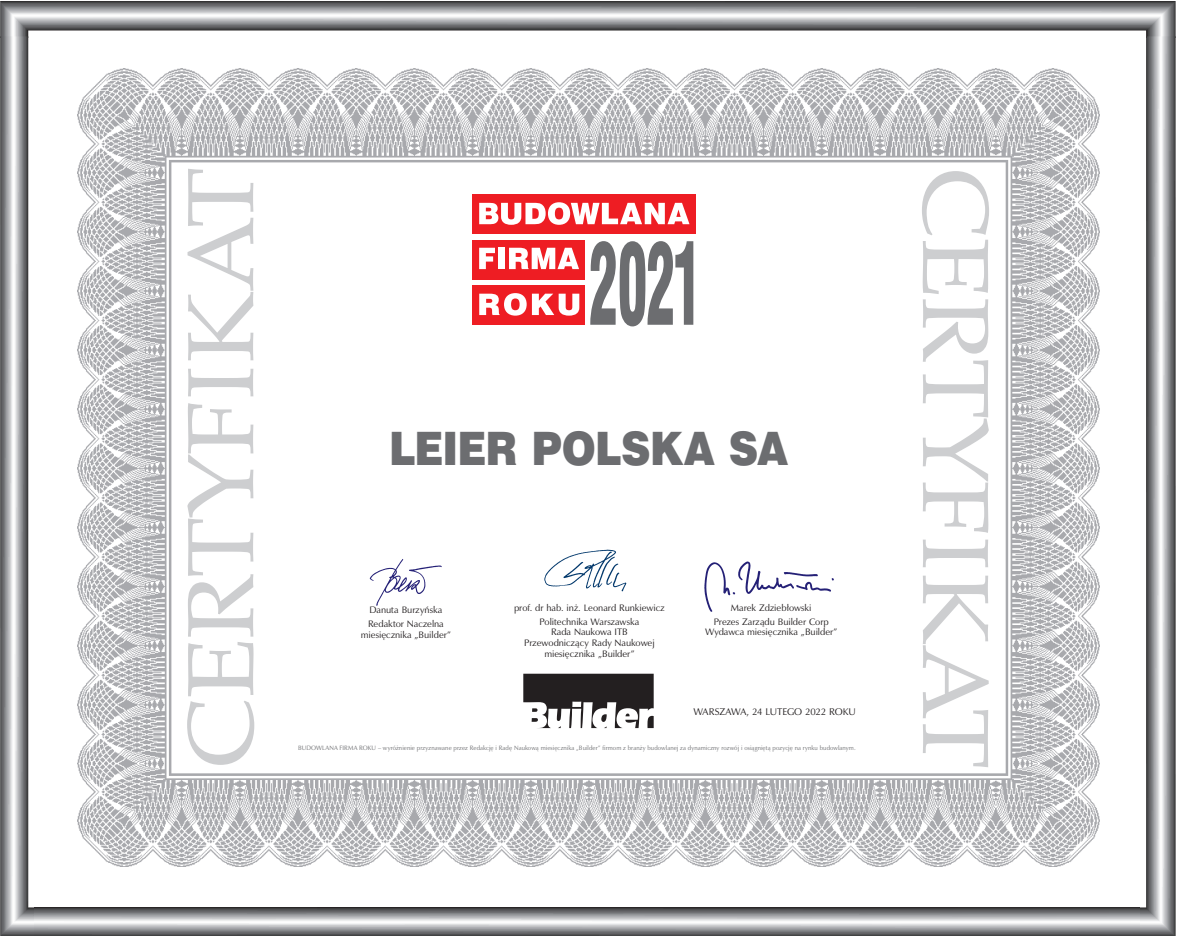
<style>
.page{position:relative;width:1177px;height:936px;background:#fff}
.page>*{position:absolute;margin:0;border:0;box-sizing:border-box;transform-origin:0 0}
.t1{font:103.8px "Swis 721 Blk Cn PL";color:#6c6d70;scale:.51 1}
.t2{font:94px "Book Antiqua";letter-spacing:-.01em;color:#cdced0;scale:1.05 1}
.Styl_akapitowy_5{font:43px "Swis 721 Blk PL";letter-spacing:-.02em;color:#6c6d70;scale:.9 1}
.t3{font:10px "Zapf Humnst PL";letter-spacing:-.015em;color:#231f20}
.t4{font:9.7px/13.3px "Zapf Humnst PL";color:#231f20;text-align:center}
.t5{font:6.5px "Zapf Humnst PL";letter-spacing:.01em;color:#6c6d70;scale:.96 1}
</style>
<div class="page">
<img style="left:78px;top:69px;width:1020px;height:797px">
<div style="left:472px;top:194px;width:223px;height:40px;background:#ee1d23"></div>
<div style="left:472px;top:240px;width:112px;height:39px;background:#ee1d23"></div>
<div style="left:472px;top:285px;width:112px;height:40px;background:#ee1d23"></div>
<svg style="left:479px;top:202px;width:210px;height:23px"></svg>
<svg style="left:479px;top:248px;width:16px;height:21px"></svg>
<div style="left:498px;top:248px;width:7px;height:21px;background:#fff"></div>
<svg style="left:509px;top:248px;width:70px;height:21px"></svg>
<svg style="left:479px;top:293px;width:47px;height:22px"></svg>
<svg style="left:532px;top:293px;width:47px;height:22px"></svg>
<svg style="left:523px;top:673px;width:130px;height:55px"></svg>
<img style="left:368px;top:557px;width:74px;height:50px">
<img style="left:701px;top:556px;width:135px;height:58px">
<img style="left:539px;top:548px;width:94px;height:47px">
<img style="left:0;top:1px;width:1175px;height:35px">
<img style="left:0;top:36px;width:35px;height:899px">
<img style="left:1139px;top:36px;width:36px;height:899px">
<img style="left:35px;top:907px;width:1104px;height:28px">
<h2 class="t2" style="left:156px;top:768px;width:574px;rotate:-90deg">CERTYFIKAT</h2>
<h2 class="t2" style="left:1020px;top:167px;width:574px;rotate:90deg">CERTYFIKAT</h2>
<h1 class="t1" style="left:588px;top:218px;width:224px">2021</h1>
<p class="Styl_akapitowy_5" style="left:389px;top:421px;width:444px">LEIER POLSKA SA</p>
<p class="t4" style="left:514px;top:601px;width:152px">prof. dr hab. inż. Leonard Runkiewicz<br>Politechnika Warszawska</p>
<p class="t4" style="left:524px;top:626px;width:132px;line-height:10.9px">Rada Naukowa ITB<br>Przewodniczący Rady Naukowej miesięcznika „Builder”</p>
<p class="t4" style="left:713px;top:601px;width:117px">Marek Zdziebłowski<br>Prezes Zarządu Builder Corp</p>
<p class="t4" style="left:705px;top:625px;width:134px">Wydawca miesięcznika „Builder”</p>
<p class="t4" style="left:368px;top:603px;width:77px;text-align:left">Danuta Burzyńska<br>Redaktor Naczelna</p>
<p class="t4" style="left:361px;top:627px;width:92px">miesięcznika „Builder”</p>
<p class="t3" style="left:693px;top:705px;width:164px">WARSZAWA, 24 LUTEGO 2022 ROKU</p>
<p class="t5" style="left:298px;top:744px;width:582px">BUDOWLANA FIRMA ROKU – wyróżnienie przyznawane przez Redakcję i Radę Naukową miesięcznika „Builder” firmom z branży budowlanej za dynamiczny rozwój i osiągniętą pozycję na rynku budowlanym.</p>
</div>
